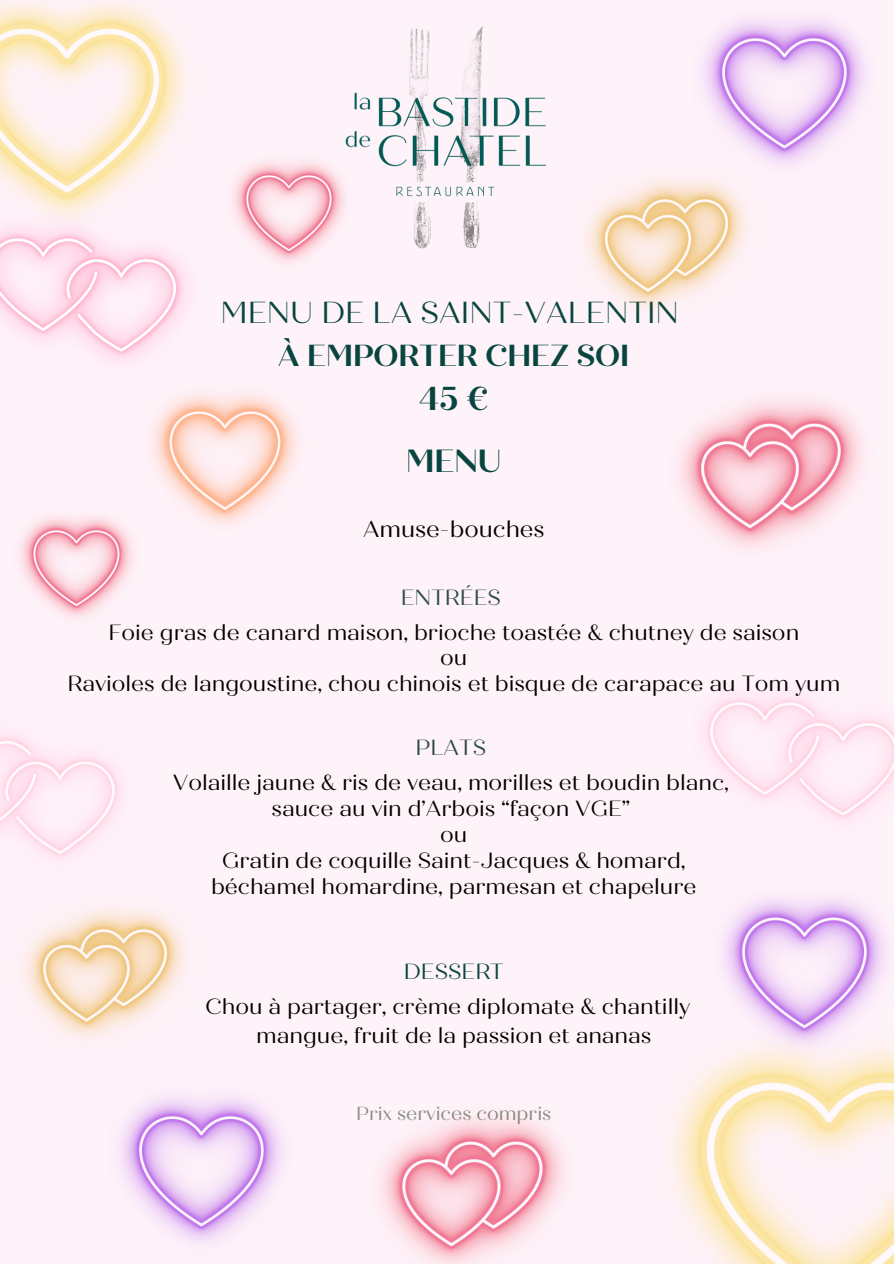
<style>
.page{position:relative;width:894px;height:1264px;background:#fff}
.page>*{position:absolute;margin:0;border:0;box-sizing:border-box;transform-origin:0 0}
.t1{font:700 33.15px "Quiche Display";color:#08453f}
.t2{font:700 31.95px "Quiche Display";color:#08453f}
.t3{font:30.45px/42.8px "Quiche Display";color:#08453f;text-align:center}
.t4{font:22.95px "Quiche Display";color:#000}
.t5{font:21.9px/25.8px "Quiche Display";color:#000;text-align:center}
.t6{font:18.9px "Quiche Display";color:#868e82}
.s1{font-weight:700}
.s2{color:#2b4a43}
.s3{color:#08453f}
</style>
<div class="page">
<div style="left:0;top:0;width:893px;height:1263px;background:#fff3fa"></div>
<img style="left:345px;top:26px;width:202px;height:223px">
<img style="left:232px;top:150px;width:120px;height:113px">
<img style="left:679px;top:400px;width:184px;height:148px">
<img style="left:24px;top:908px;width:162px;height:131px">
<img style="left:151px;top:393px;width:147px;height:133px">
<img style="left:671px;top:1065px;width:222px;height:198px">
<svg style="left:0;top:739px;width:116px;height:118px"></svg>
<img style="left:119px;top:1096px;width:165px;height:147px">
<img style="left:586px;top:178px;width:161px;height:131px">
<img style="left:716px;top:897px;width:177px;height:168px">
<svg style="left:0;top:237px;width:178px;height:118px"></svg>
<img style="left:20px;top:516px;width:113px;height:102px">
<svg style="left:708px;top:700px;width:185px;height:119px"></svg>
<img style="left:380px;top:1118px;width:185px;height:145px">
<img style="left:691px;top:18px;width:176px;height:168px">
<img style="left:0;top:2px;width:186px;height:232px">
<p class="t3" style="left:220px;top:292px;width:460px">MENU DE LA SAINT-VALENTIN<br><span class="s1">À EMPORTER CHEZ SOI</span></p>
<p class="t1" style="left:419px;top:378px;width:71px">45 €</p>
<p class="t2" style="left:406px;top:441px;width:97px">MENU</p>
<p class="t4" style="left:363px;top:515px;width:183px">Amuse-bouches</p>
<p class="t5" style="left:108px;top:580px;width:692px;line-height:34.8px"><span class="s2">ENTRÉES<br></span>Foie gras de canard maison, brioche toastée &amp; chutney de saison</p>
<p class="t5" style="left:67px;top:645px;width:774px">ou<br>Ravioles de langoustine, chou chinois et bisque de carapace au Tom yum</p>
<p class="t5" style="left:173px;top:730px;width:557px;line-height:34.8px"><span class="s2">PLATS<br></span>Volaille jaune &amp; ris de veau, morilles et boudin blanc,</p>
<p class="t5" style="left:211px;top:796px;width:487px">sauce au vin d’Arbois “façon VGE”<br>ou<br>Gratin de coquille Saint-Jacques &amp; homard, béchamel homardine, parmesan et chapelure</p>
<p class="t5" style="left:205px;top:954px;width:486px;line-height:34.8px"><span class="s3">DESSERT<br></span>Chou à partager, crème diplomate &amp; chantilly</p>
<p class="t5" style="left:256px;top:1022px;width:396px">mangue, fruit de la passion et ananas</p>
<h2 class="t6" style="left:356px;top:1102px;width:196px">Prix services compris</h2>
</div>
